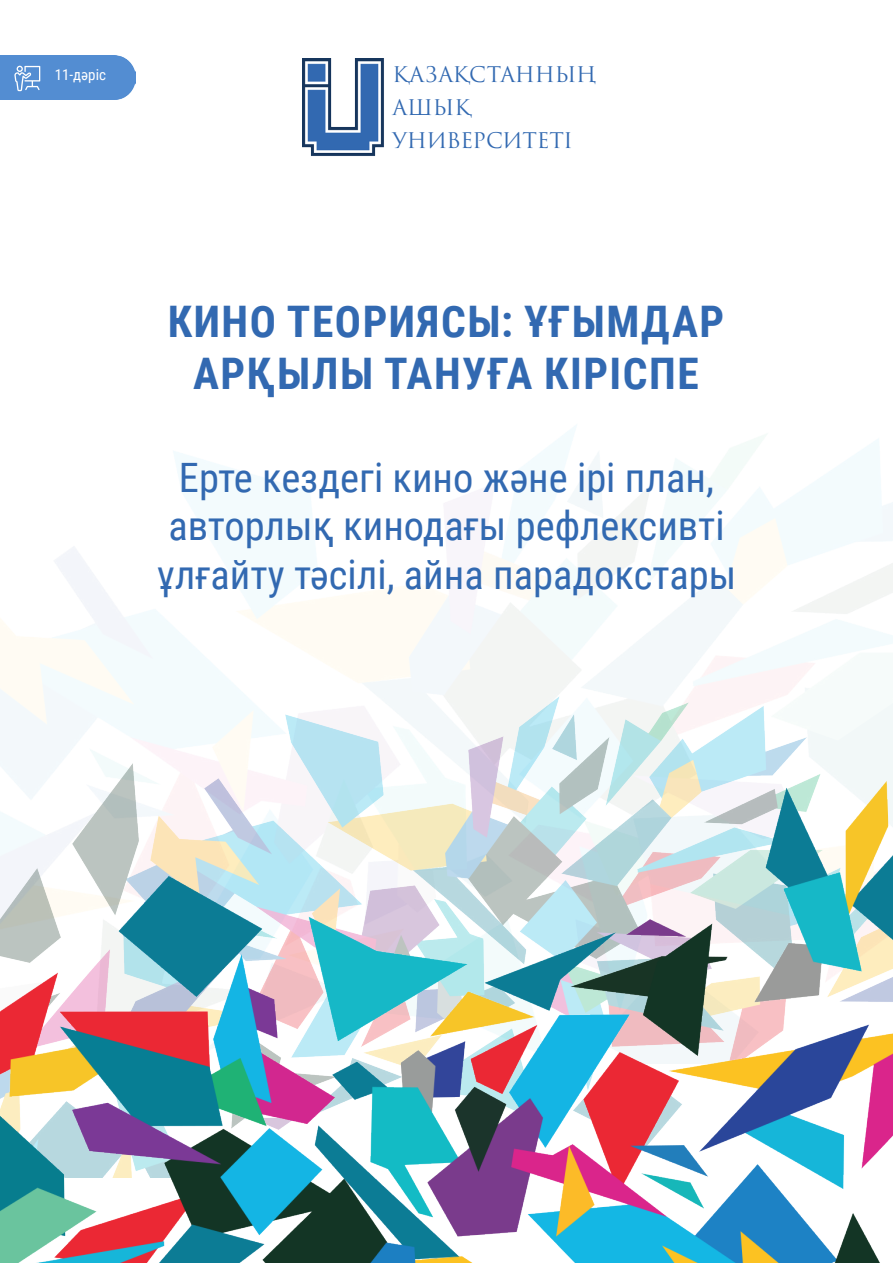
<style>
.page{position:relative;width:893px;height:1263px;background:#fff}
.page>*{position:absolute;margin:0;border:0;box-sizing:border-box;transform-origin:0 0}
.t1{font:700 43.5px/52.2px "Roboto Condensed";letter-spacing:.035em;color:#3269b1;text-align:center}
.t2{font:40.5px/48.6px "Roboto Condensed";color:#3269b1;text-align:center}
.t3{font:21px "Trajan Pro 3";letter-spacing:-.01em;color:#3269b1}
.t4{font:15px "Roboto Condensed";color:#fff}
</style>
<div class="page">
<img style="left:0;top:425px;width:893px;height:638px">
<img style="left:302px;top:58px;width:82px;height:98px">
<img style="left:0;top:696px;width:892px;height:33px">
<img style="left:0;top:729px;width:892px;height:534px">
<div style="left:0;top:55px;width:136px;height:45px;background:#538dd2"></div>
<svg style="left:14px;top:66px;width:26px;height:25px"></svg>
<p class="t4" style="left:55px;top:64px;width:53px">11-дәріс</p>
<p class="t3" style="left:393px;top:60px;width:205px">ҚАЗАҚСТАННЫҢ</p>
<p class="t3" style="left:393px;top:93px;width:80px">АШЫҚ</p>
<p class="t3" style="left:393px;top:126px;width:182px">УНИВЕРСИТЕТІ</p>
<p class="t1" style="left:168px;top:294px;width:558px">КИНО ТЕОРИЯСЫ: ҰҒЫМДАР<br>АРҚЫЛЫ ТАНУҒА КІРІСПЕ</p>
<p class="t2" style="left:157px;top:452px;width:581px">Ерте кездегі кино және ірі план, авторлық кинодағы рефлексивті ұлғайту тәсілі, айна парадокстары</p>
</div>
